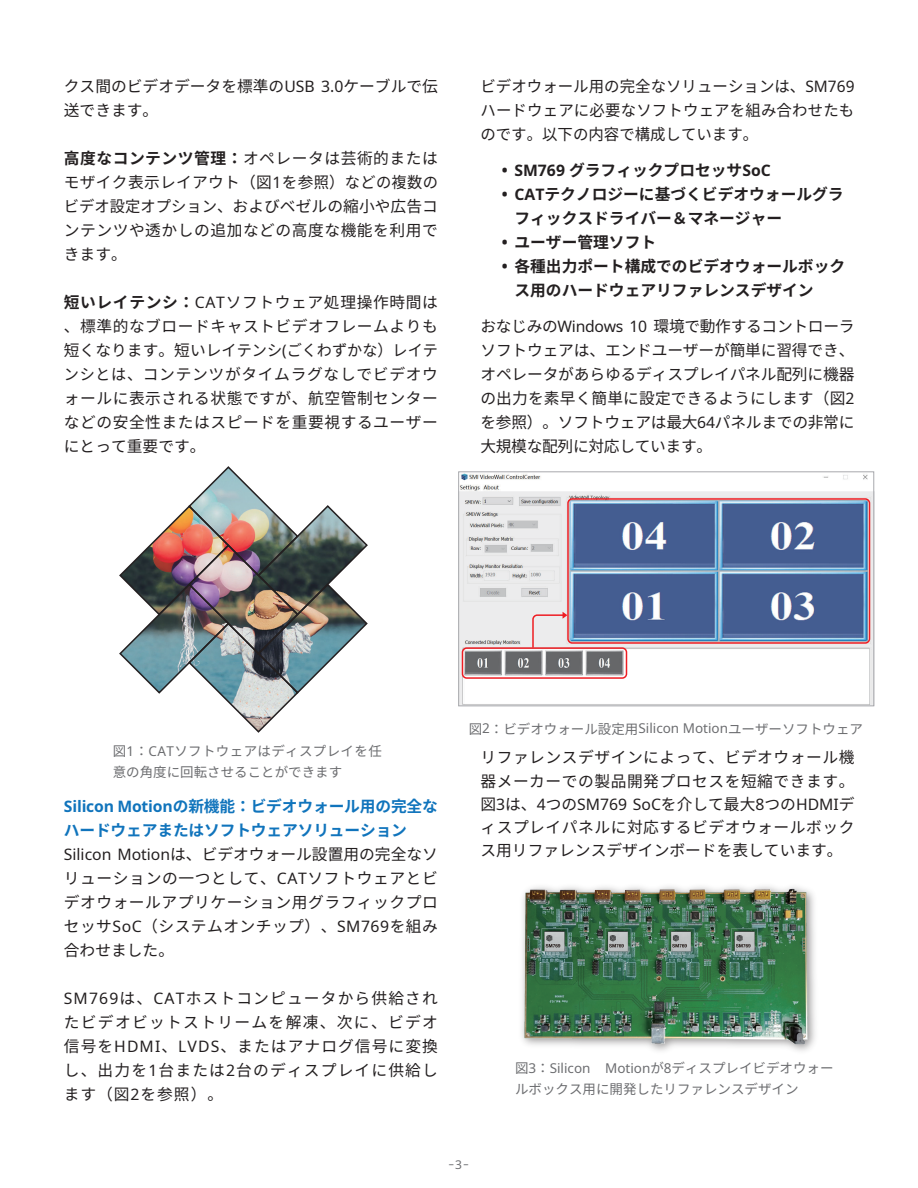
<style>
.page{position:relative;width:918px;height:1188px;background:#fff}
.page>*{position:absolute;margin:0;border:0;box-sizing:border-box;transform-origin:0 0}
.t1{font:15.75px/24px "Noto Sans CJ Kjp";letter-spacing:.035em;color:#231f20;text-align:justify}
.t2{font:700 15.75px/24px "Noto Sans CJ Kjp";color:#231f20}
.t3{font:15.75px/23.9px "Noto Sans CJ Kjp";color:#231f20}
.t4{font:15.75px "Noto Sans";color:#231f20}
.t5{font:13.5px/20.9px "Noto Sans CJ Kjp";color:#6c6d70}
.t6{font:12px "Noto Sans";color:#6c6d70;scale:1.5 1}
.s1{font-family:"Noto Sans"}
.s2{font-weight:700}
.s3{font-family:"Noto Sans";font-weight:700;color:#1074bc}
.s4{font-weight:700;color:#1074bc}
.s5{font-family:"Noto Sans CJ Kjp"}
</style>
<div class="page">
<img style="left:521px;top:886px;width:293px;height:162px">
<img style="left:119px;top:466px;width:249px;height:267px">
<img style="left:460px;top:472px;width:415px;height:233px">
<div style="left:458px;top:471px;width:416px;height:235px;border:1px solid #a8a9ad"></div>
<div style="left:462px;top:647px;width:165px;height:32px;border:2px solid #ee1d23;border-radius:4px"></div>
<div style="left:567px;top:498px;width:303px;height:146px;border:2px solid #ee1d23;border-radius:4px"></div>
<svg style="left:532px;top:612px;width:35px;height:37px"></svg>
<p class="t3" style="left:64px;top:75px;width:376px">クス間のビデオデータを標準の<span class="s1">USB 3.0</span>ケーブルで伝送できます。</p>
<p class="t1" style="left:64px;top:147px;width:376px"><span class="s2">高度なコンテンツ管理：</span>オペレータは芸術的またはモザイク表示レイアウト（図<span class="s1">1</span>を参照）などの複数のビデオ設定オプション、およびベゼルの縮小や広告コンテンツや透かしの追加などの高度な機能を利用できます。</p>
<p class="t1" style="left:64px;top:291px;width:376px"><span class="s2">短いレイテンシ：</span><span class="s1">CAT</span>ソフトウェア処理操作時間は、標準的なブロードキャストビデオフレームよりも短くなります。短いレイテンシ<span class="s1">(</span>ごくわずかな）レイテンシとは、コンテンツがタイムラグなしでビデオウォールに表示される状態ですが、航空管制センターなどの安全性またはスピードを重要視するユーザーにとって重要です。</p>
<p class="t1" style="left:480px;top:75px;width:376px">ビデオウォール用の完全なソリューションは、<span class="s1">SM769</span>ハードウェアに必要なソフトウェアを組み合わせたものです。以下の内容で構成しています。</p>
<p class="t2" style="left:502px;top:159px;width:271px"><span class="s1">• SM769</span> グラフィックプロセッサ<span class="s1">SoC</span></p>
<p class="t2" style="left:514px;top:183px;width:331px;text-indent:-13px"><span class="s1">• CAT</span>テクノロジーに基づくビデオウォールグラフィックスドライバー＆マネージャー</p>
<p class="t2" style="left:502px;top:231px;width:156px"><span class="s1">•</span> ユーザー管理ソフト</p>
<p class="t2" style="left:514px;top:255px;width:332px;text-indent:-13px"><span class="s1">•</span> 各種出力ポート構成でのビデオウォールボックス用のハードウェアリファレンスデザイン</p>
<p class="t1" style="left:480px;top:315px;width:376px">おなじみの<span class="s1">Windows 10</span> 環境で動作するコントローラソフトウェアは、エンドユーザーが簡単に習得でき、オペレータがあらゆるディスプレイパネル配列に機器の出力を素早く簡単に設定できるようにします（図<span class="s1">2</span>を参照）。ソフトウェアは最大<span class="s1">64</span>パネルまでの非常に大規模な配列に対応しています。</p>
<p class="t5" style="left:113px;top:741px;width:271px">図<span class="s1">1</span>：<span class="s1">CAT</span>ソフトウェアはディスプレイを任意の角度に回転させることができます</p>
<p class="t1" style="left:64px;top:795px;width:376px;text-align:left"><span class="s3">Silicon Motion</span><span class="s4">の新機能：ビデオウォール用の完全なハードウェアまたはソフトウェアソリューション<br></span><span class="s1">Silicon Motion</span>は、ビデオウォール設置用の完全なソリューションの一つとして、<span class="s1">CAT</span>ソフトウェアとビデオウォールアプリケーション用グラフィックプロセッサ<span class="s1">SoC</span>（システムオンチップ）、<span class="s1">SM769</span>を組み合わせました。</p>
<p class="t1" style="left:64px;top:987px;width:376px"><span class="s1">SM769</span>は、<span class="s1">CAT</span>ホストコンピュータから供給されたビデオビットストリームを解凍、次に、ビデオ信号を<span class="s1">HDMI</span>、<span class="s1">LVDS</span>、またはアナログ信号に変換し、出力を<span class="s1">1</span>台または<span class="s1">2</span>台のディスプレイに供給します（図<span class="s1">2</span>を参照）。</p>
<p class="t5" style="left:469px;top:719px;width:396px">図<span class="s1">2</span>：ビデオウォール設定用<span class="s1">Silicon Motion</span>ユーザーソフトウェア</p>
<p class="t1" style="left:480px;top:746px;width:376px;line-height:23.2px">リファレンスデザインによって、ビデオウォール機器メーカーでの製品開発プロセスを短縮できます。</p>
<p class="t4" style="left:480px;top:793px;width:376px"><span class="s5">図</span>3<span class="s5">は、</span>4<span class="s5">つの</span>SM769 SoC<span class="s5">を介して最大</span>8<span class="s5">つの</span>HDMI<span class="s5">デ</span></p>
<p class="t1" style="left:480px;top:816px;width:376px;line-height:23.2px">ィスプレイパネルに対応するビデオウォールボックス用リファレンスデザインボードを表しています。</p>
<p class="t5" style="left:515px;top:1058px;width:320px">図<span class="s1">3</span>：<span class="s1">Silicon Motion</span>が<span class="s1">8</span>ディスプレイビデオウォールボックス用に開発したリファレンスデザイン</p>
<p class="t6" style="left:449px;top:1155px;width:15px">-3-</p>
</div>
